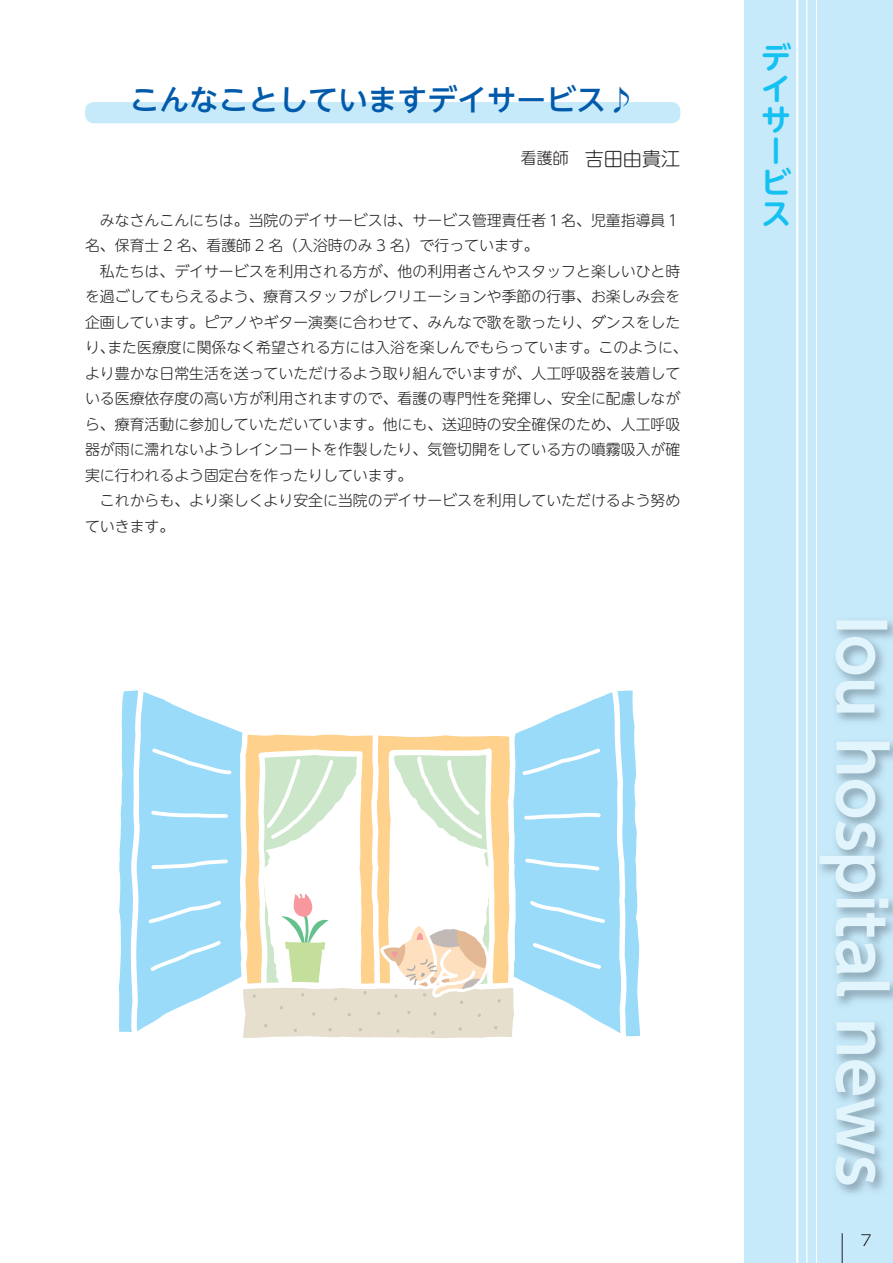
<style>
.page{position:relative;width:893px;height:1263px;background:#fff}
.page>*{position:absolute;margin:0;border:0;box-sizing:border-box;transform-origin:0 0}
.t1{font:500 29.7px "UD Shin Go NT Pro";color:#015aaa}
.t2{font:700 29.7px/31.2px "UD Shin M Go Pro De";color:#15c0f2}
.t3{font:300 19.2px "UD Shin M Go Pro";color:#231f20}
.t4{font:300 14.85px/25.5px "UD Shin M Go Pro";color:#231f20}
.t5{font:300 14.85px "Shin Go Pro";color:#231f20}
.s1{font-size:15.9px}
</style>
<div class="page">
<div style="left:744px;top:0;width:149px;height:1263px;background:#c6eafa"></div>
<hr style="left:842px;top:1233px;width:1px;height:30px;background:#231f20">
<div style="left:85px;top:102px;width:595px;height:21px;background:#c6eafa;border-radius:9px"></div>
<hr style="left:816px;top:0;width:1px;height:1263px;background:#fff">
<hr style="left:806px;top:0;width:1px;height:1263px;background:#fff">
<hr style="left:796px;top:0;width:2px;height:1263px;background:#fff">
<img style="left:819px;top:620px;width:71px;height:565px">
<svg style="left:119px;top:690px;width:521px;height:348px"></svg>
<h1 class="t1" style="left:130px;top:76px;width:507px">こんなことしていますデイサービス♪</h1>
<p class="t3" style="left:521px;top:143px;width:161px"><span class="s1">看護師　</span>吉田由貴江</p>
<p class="t4" style="left:85px;top:207px;width:604px">　みなさんこんにちは。当院のデイサービスは、サービス管理責任者１名、児童指導員１名、保育士 2 名、看護師 2 名（入浴時のみ 3 名）で行っています。<br>　私たちは、デイサービスを利用される方が、他の利用者さんやスタッフと楽しいひと時を過ごしてもらえるよう、療育スタッフがレクリエーションや季節の行事、お楽しみ会を企画しています。ピアノやギター演奏に合わせて、みんなで歌を歌ったり、ダンスをしたり、また医療度に関係なく希望される方には入浴を楽しんでもらっています。このように、より豊かな日常生活を送っていただけるよう取り組んでいますが、人工呼吸器を装着している医療依存度の高い方が利用されますので、看護の専門性を発揮し、安全に配慮しながら、療育活動に参加していただいています。他にも、送迎時の安全確保のため、人工呼吸器が雨に濡れないようレインコートを作製したり、気管切開をしている方の噴霧吸入が確実に行われるよう固定台を作ったりしています。<br>　これからも、より楽しくより安全に当院のデイサービスを利用していただけるよう努めていきます。</p>
<h1 class="t2" style="left:761px;top:40px;width:31px">デイサービス</h1>
<p class="t5" style="left:860px;top:1228px;width:13px">7</p>
</div>
